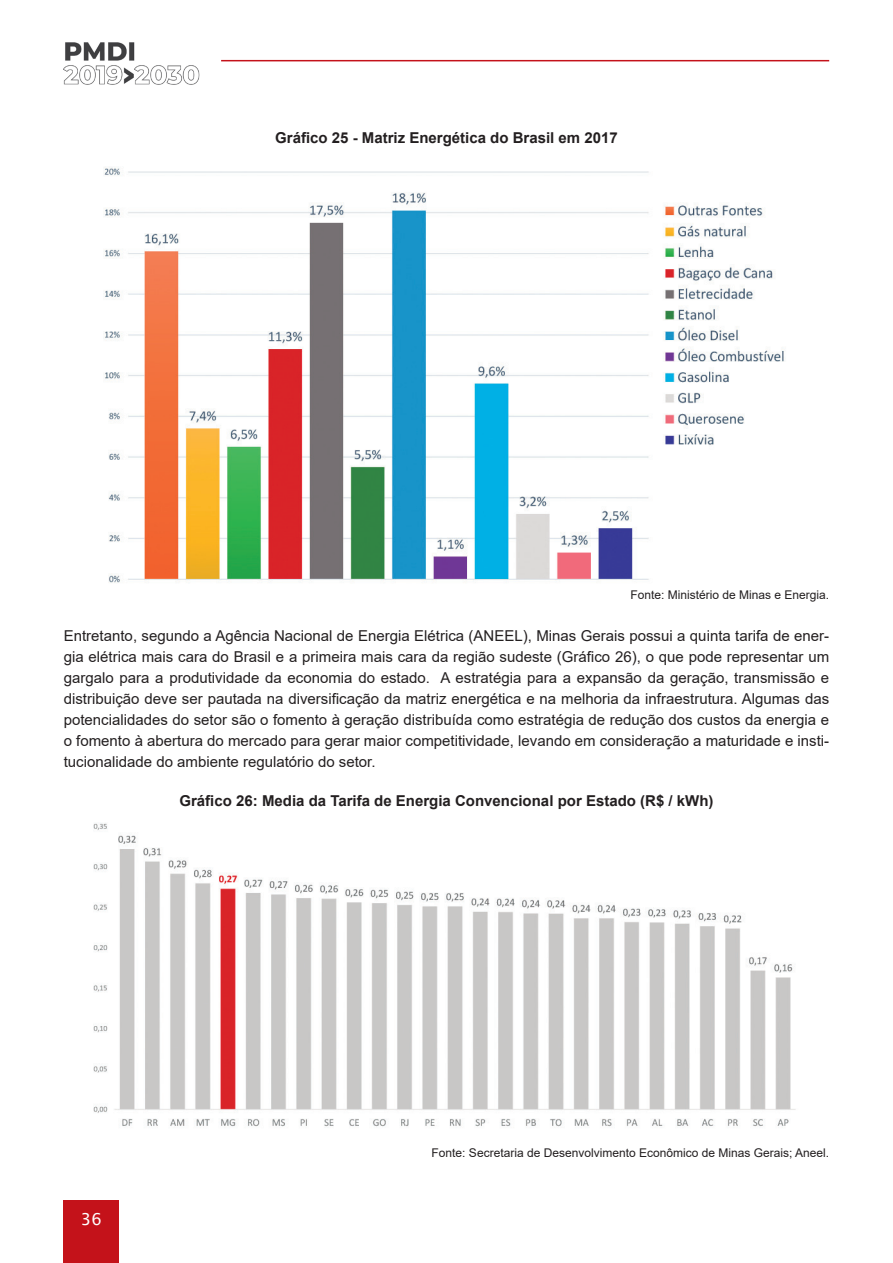
<style>
.page{position:relative;width:893px;height:1263px;background:#fff}
.page>*{position:absolute;margin:0;border:0;box-sizing:border-box;transform-origin:0 0}
.t1{font:16.5px "Lucida Sans";color:#fff}
.texto{font:15px/21px "Arial";color:#231f20;text-align:justify}
.legenda_grafico{font:700 15px "Arial";color:#231f20}
.Fonte{font:12px "Arial";color:#231f20}
</style>
<div class="page">
<div style="left:64px;top:1200px;width:55px;height:63px;background:#c4121a"></div>
<hr style="left:221px;top:60px;width:608px;height:1px;background:#c4121a">
<img style="left:64px;top:42px;width:136px;height:42px">
<img style="left:104px;top:167px;width:680px;height:416px">
<img style="left:93px;top:823px;width:703px;height:304px">
<p class="legenda_grafico" style="left:275px;top:127px;width:344px">Gráfico 25 - Matriz Energética do Brasil em 2017</p>
<p class="Fonte" style="left:630px;top:586px;width:200px">Fonte: Ministério de Minas e Energia.</p>
<p class="texto" style="left:64px;top:625px;width:767px">Entretanto, segundo a Agência Nacional de Energia Elétrica (ANEEL), Minas Gerais possui a quinta tarifa de ener&shy;gia elétrica mais cara do Brasil e a primeira mais cara da região sudeste (Gráfico 26), o que pode representar um gargalo para a produtividade da economia do estado. A estratégia para a expansão da geração, transmissão e distribuição deve ser pautada na diversificação da matriz energética e na melhoria da infraestrutura. Algumas das potencialidades do setor são o fomento à geração distribuída como estratégia de redução dos custos da energia e o fomento à abertura do mercado para gerar maior competitividade, levando em consideração a maturidade e insti&shy;tucionalidade do ambiente regulatório do setor.</p>
<p class="legenda_grafico" style="left:179px;top:790px;width:536px">Gráfico 26: Media da Tarifa de Energia Convencional por Estado (R$ / kWh)</p>
<p class="t1" style="left:81px;top:1209px;width:22px">36</p>
<p class="Fonte" style="left:432px;top:1144px;width:399px">Fonte: Secretaria de Desenvolvimento Econômico de Minas Gerais; Aneel.</p>
</div>
